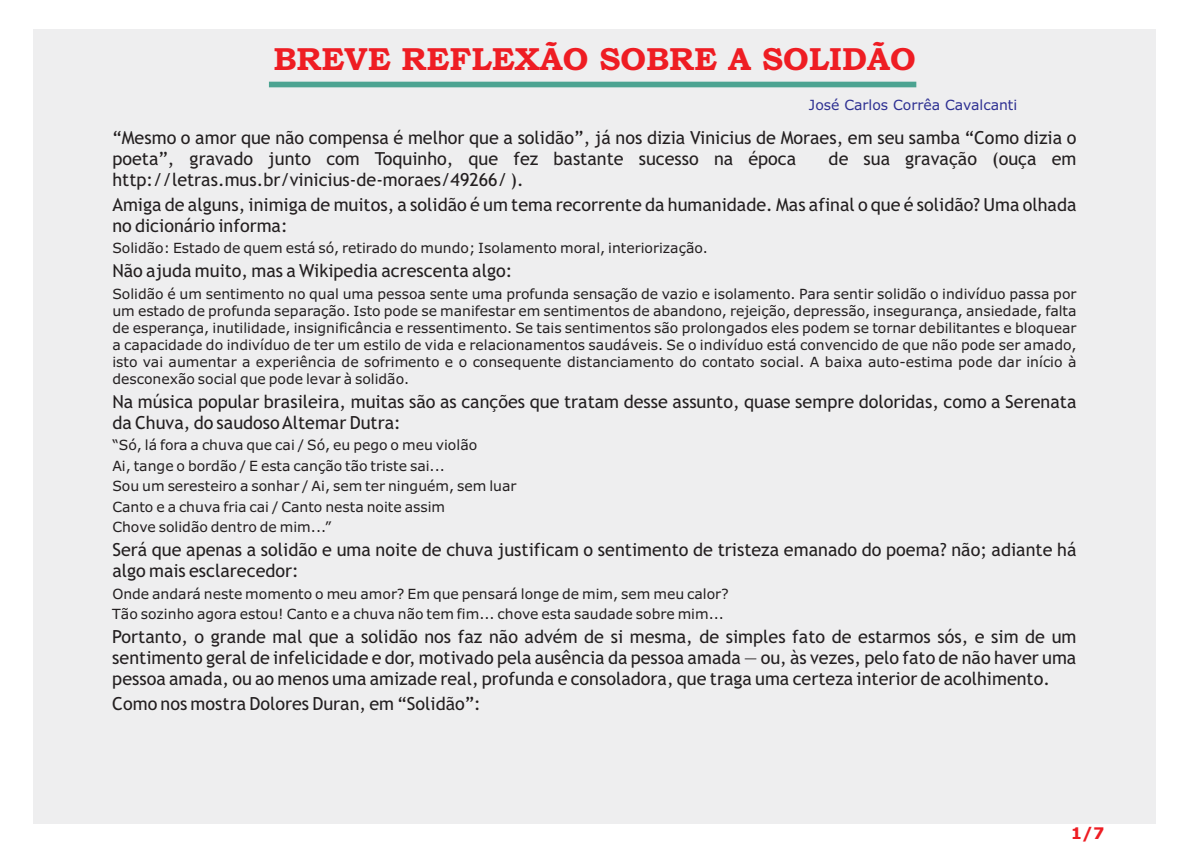
<style>
.page{position:relative;width:1191px;height:851px;background:#fff}
.page>*{position:absolute;margin:0;border:0;box-sizing:border-box;transform-origin:0 0}
.t1{font:32px "Bookman Old Style";color:#ee1d23}
.t2{font:18px/21px "Trebuchet MS";color:#231f20}
.t3{font:700 16px "Verdana";color:#ee1d23}
.t4{font:14px/17px "Verdana";color:#231f20}
.t5{font:14px "Verdana";color:#2e3092}
</style>
<div class="page">
<div style="left:33px;top:29px;width:1123px;height:794px;background:#eeeeef"></div>
<div style="left:269px;top:82px;width:647px;height:5px;background:#4ca391"></div>
<h1 class="t1" style="left:273px;top:47px;width:643px">BREVE REFLEXÃO SOBRE A SOLIDÃO</h1>
<p class="t5" style="left:809px;top:99px;width:210px">José Carlos Corrêa Cavalcanti</p>
<p class="t2" style="left:112px;top:128px;width:965px">“Mesmo o amor que não compensa é melhor que a solidão”, já nos dizia Vinicius de Moraes, em seu samba “Como dizia o poeta”, gravado junto com Toquinho, que fez bastante sucesso na época</p>
<p class="t2" style="left:828px;top:149px;width:249px">de sua gravação (ouça em</p>
<p class="t2" style="left:112px;top:168px;width:965px;line-height:25px">http://letras.mus.br/vinicius-de-moraes/49266/ ).<br>Amiga de alguns, inimiga de muitos, a solidão é um tema recorrente da humanidade. Mas afinal o que é solidão? Uma olhada</p>
<p class="t2" style="left:112px;top:216px;width:177px">no dicionário informa:</p>
<p class="t4" style="left:112px;top:241px;width:597px">Solidão: Estado de quem está só, retirado do mundo; Isolamento moral, interiorização.</p>
<p class="t2" style="left:112px;top:262px;width:401px">Não ajuda muito, mas a Wikipedia acrescenta algo:</p>
<p class="t4" style="left:112px;top:286px;width:965px;text-align:justify">Solidão é um sentimento no qual uma pessoa sente uma profunda sensação de vazio e isolamento. Para sentir solidão o indivíduo passa por um estado de profunda separação. Isto pode se manifestar em sentimentos de abandono, rejeição, depressão, insegurança, ansiedade, falta de esperança, inutilidade, insignificância e ressentimento. Se tais sentimentos são prolongados eles podem se tornar debilitantes e bloquear a capacidade do indivíduo de ter um estilo de vida e relacionamentos saudáveis. Se o indivíduo está convencido de que não pode ser amado, isto vai aumentar a experiência de sofrimento e o consequente distanciamento do contato social. A baixa auto-estima pode dar início à desconexão social que pode levar à solidão.</p>
<p class="t2" style="left:112px;top:392px;width:965px">Na música popular brasileira, muitas são as canções que tratam desse assunto, quase sempre doloridas, como a Serenata da Chuva, do saudoso Altemar Dutra:</p>
<p class="t4" style="left:112px;top:436px;width:406px;line-height:20.4px">“Só, lá fora a chuva que cai / Só, eu pego o meu violão<br>Ai, tange o bordão / E esta canção tão triste sai...<br>Sou um seresteiro a sonhar / Ai, sem ter ninguém, sem luar Canto e a chuva fria cai / Canto nesta noite assim<br>Chove solidão dentro de mim...”</p>
<p class="t2" style="left:112px;top:540px;width:965px">Será que apenas a solidão e uma noite de chuva justificam o sentimento de tristeza emanado do poema? não; adiante há algo mais esclarecedor:</p>
<p class="t4" style="left:112px;top:584px;width:618px;line-height:20.4px">Onde andará neste momento o meu amor? Em que pensará longe de mim, sem meu calor?<br>Tão sozinho agora estou! Canto e a chuva não tem fim... chove esta saudade sobre mim...</p>
<p class="t2" style="left:112px;top:627px;width:965px;text-align:justify">Portanto, o grande mal que a solidão nos faz não advém de si mesma, de simples fato de estarmos sós, e sim de um sentimento geral de infelicidade e dor, motivado pela ausência da pessoa amada — ou, às vezes, pelo fato de não haver uma pessoa amada, ou ao menos uma amizade real, profunda e consoladora, que traga uma certeza interior de acolhimento.</p>
<p class="t2" style="left:112px;top:694px;width:370px">Como nos mostra Dolores Duran, em “Solidão”:</p>
<p class="t3" style="left:1070px;top:826px;width:35px">1/7</p>
</div>
